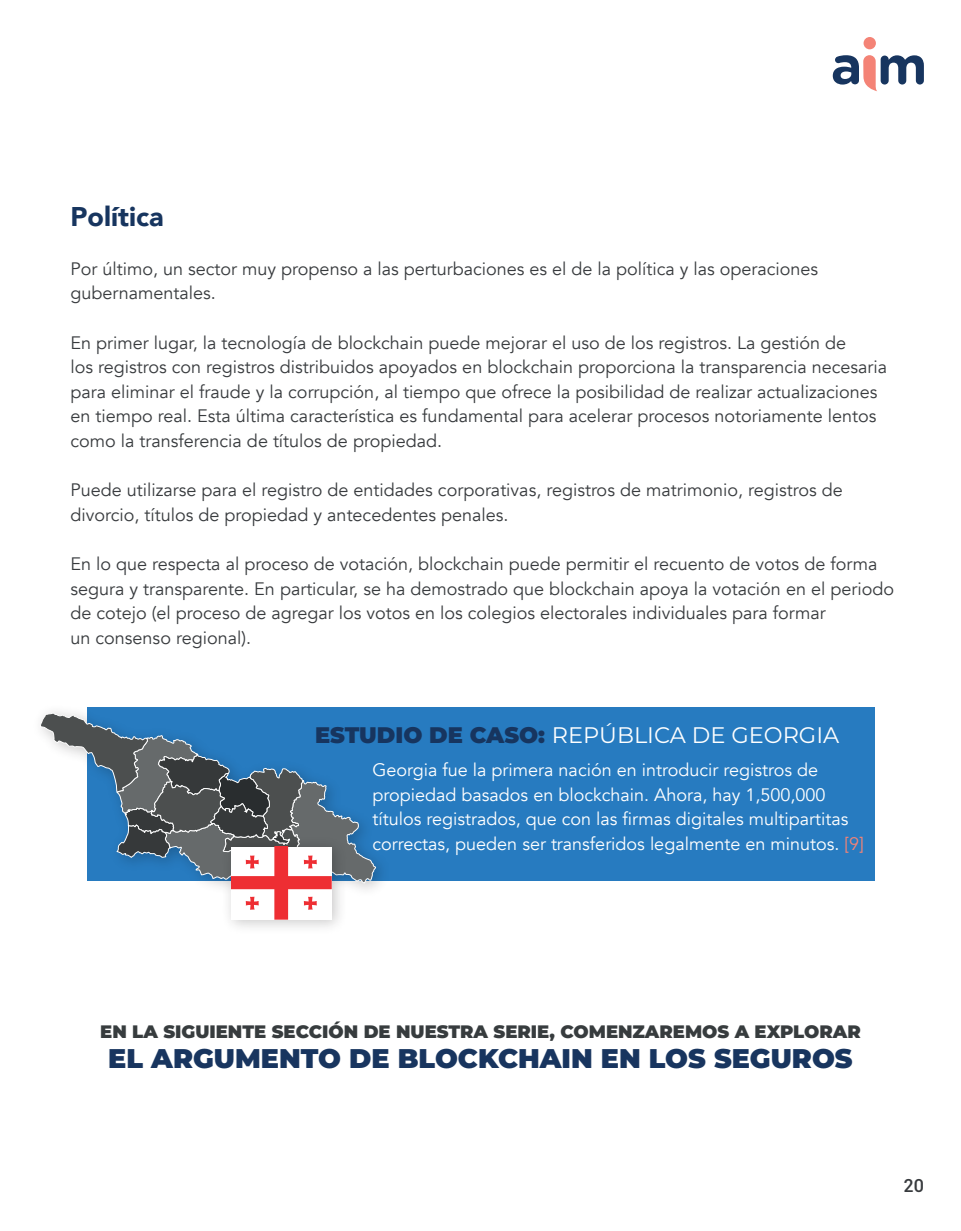
<style>
.page{position:relative;width:961px;height:1231px;background:#fff}
.page>*{position:absolute;margin:0;border:0;box-sizing:border-box;transform-origin:0 0}
.t1{font:900 27px "Montserrat";color:#18355f}
.t2{font:900 27px "Avenir";color:#17355f}
.t3{font:22.5px "Montserrat";color:#fff}
.t4{font:18px/24.6px "Avenir";color:#383b3e}
.t5{font:18px/24.6px "Avenir";color:#fff}
.t6{font:900 18px "Montserrat";color:#373c3e}
.t7{font:500 18px "Roboto";color:#383b3e}
.s1{font-weight:900;color:#17355f}
.s2{color:#f48376}
</style>
<div class="page">
<div style="left:87px;top:707px;width:787px;height:173px;background:#277bc0"></div>
<svg style="left:40px;top:712px;width:336px;height:207px"></svg>
<div style="left:863px;top:37px;width:12px;height:12px;background:#f48376;border-radius:50%"></div>
<svg style="left:832px;top:55px;width:91px;height:36px"></svg>
<h1 class="t2" style="left:71px;top:193px;width:95px">Política</h1>
<p class="t4" style="left:71px;top:257px;width:749px">Por último, un sector muy propenso a las perturbaciones es el de la política y las operaciones gubernamentales.</p>
<p class="t4" style="left:71px;top:330px;width:818px">En primer lugar, la tecnología de blockchain puede mejorar el uso de los registros. La gestión de<br>los registros con registros distribuidos apoyados en blockchain proporciona la transparencia necesaria para eliminar el fraude y la corrupción, al tiempo que ofrece la posibilidad de realizar actualizaciones en tiempo real. Esta última característica es fundamental para acelerar procesos notoriamente lentos como la transferencia de títulos de propiedad.</p>
<p class="t4" style="left:71px;top:478px;width:773px">Puede utilizarse para el registro de entidades corporativas, registros de matrimonio, registros de divorcio, títulos de propiedad y antecedentes penales.</p>
<p class="t4" style="left:71px;top:552px;width:825px">En lo que respecta al proceso de votación, blockchain puede permitir el recuento de votos de forma segura y transparente. En particular, se ha demostrado que blockchain apoya la votación en el periodo de cotejo (el proceso de agregar los votos en los colegios electorales individuales para formar<br>un consenso regional).</p>
<p class="t3" style="left:315px;top:719px;width:526px"><span class="s1">ESTUDIO DE CASO:</span> REPÚBLICA DE GEORGIA</p>
<p class="t5" style="left:372px;top:757px;width:493px">Georgia fue la primera nación en introducir registros de propiedad basados en blockchain. Ahora, hay 1,500,000 títulos registrados, que con las firmas digitales multipartitas correctas, pueden ser transferidos legalmente en minutos. <span class="s2">[9]</span></p>
<p class="t6" style="left:100px;top:1018px;width:762px">EN LA SIGUIENTE SECCIÓN DE NUESTRA SERIE, COMENZAREMOS A EXPLORAR</p>
<h1 class="t1" style="left:108px;top:1038px;width:746px">EL ARGUMENTO DE BLOCKCHAIN EN LOS SEGUROS</h1>
<p class="t7" style="left:903px;top:1172px;width:22px">20</p>
</div>
